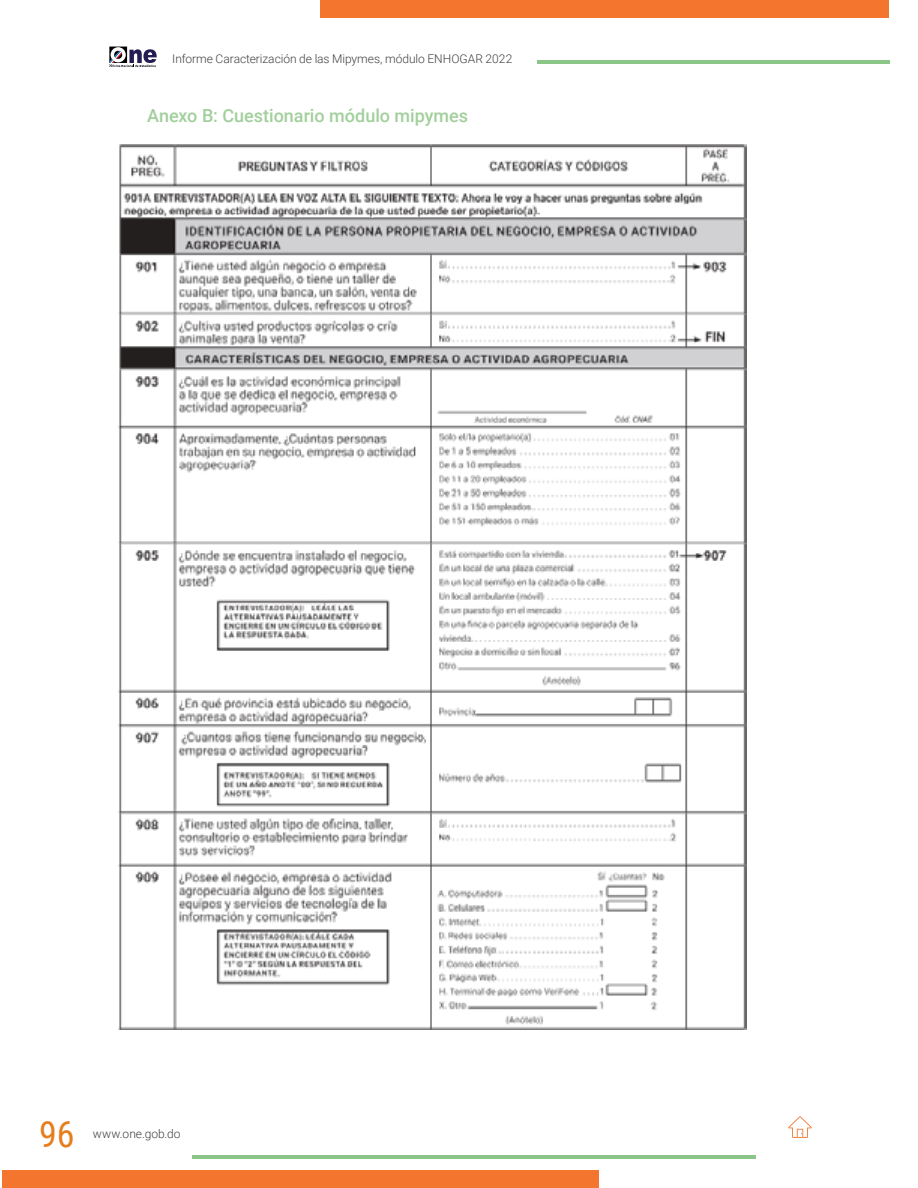
<style>
.page{position:relative;width:918px;height:1188px;background:#fff}
.page>*{position:absolute;margin:0;border:0;box-sizing:border-box;transform-origin:0 0}
.t1{font:36px "Roboto Condensed";color:#e57e1d}
.t2{font:500 18px "Roboto";color:#a2cf9c}
.t3{font:300 12px "Roboto";color:#414042}
</style>
<div class="page">
<div style="left:320px;top:0;width:568px;height:17px;background:#f4762e"></div>
<div style="left:2px;top:1171px;width:596px;height:17px;background:#f4762e"></div>
<hr style="left:193px;top:1155px;width:563px;height:4px;background:#8bc688">
<svg style="left:788px;top:1116px;width:24px;height:22px"></svg>
<hr style="left:537px;top:61px;width:352px;height:3px;background:#8bc688">
<svg style="left:109px;top:47px;width:48px;height:20px"></svg>
<img style="left:118px;top:144px;width:629px;height:886px">
<p class="t3" style="left:172px;top:50px;width:342px">Informe Caracterización de las Mipymes, módulo ENHOGAR 2022</p>
<h2 class="t2" style="left:147px;top:102px;width:323px">Anexo B: Cuestionario módulo mipymes</h2>
<h1 class="t1" style="left:39px;top:1109px;width:37px">96</h1>
<p class="t3" style="left:93px;top:1125px;width:89px">www.one.gob.do</p>
</div>
